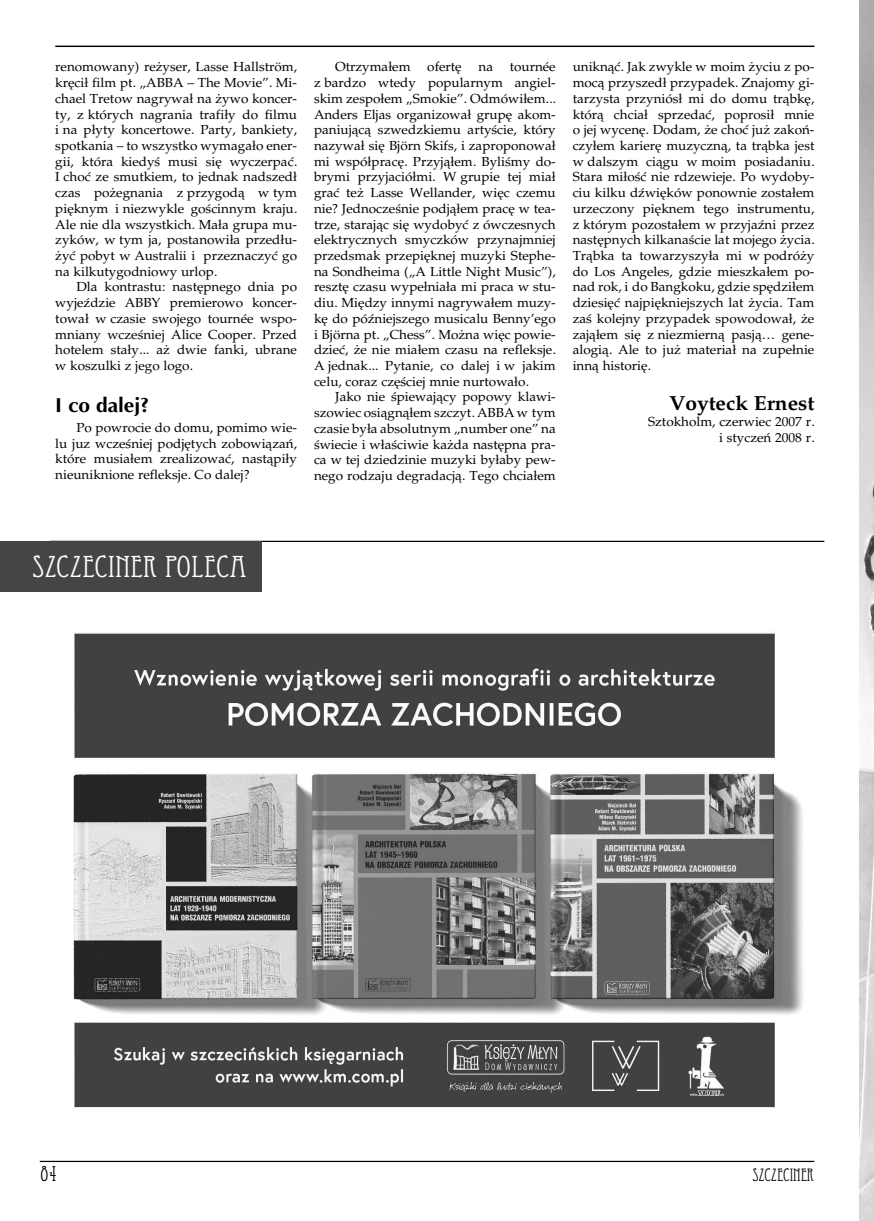
<style>
.page{position:relative;width:874px;height:1221px;background:#fff}
.page>*{position:absolute;margin:0;border:0;box-sizing:border-box;transform-origin:0 0}
.t1{font:29.75px "Eccentric Std";color:#fff;scale:1.2 1}
.t2{font:21px "Eccentric Std";color:#000}
.t3{font:700 20.3px "Palm Springs";color:#000}
.t4{font:700 20.3px "Ottawa";color:#000}
.t5{font:17.5px "Eccentric Std";color:#000}
.t6{font:13.12px/15.8px "Palm Springs";color:#000;text-align:justify}
</style>
<div class="page">
<hr style="left:55px;top:46px;width:759px;height:1px;background:#000">
<img style="left:859px;top:0;width:14px;height:1220px">
<img style="left:73px;top:631px;width:730px;height:477px">
<hr style="left:40px;top:1160px;width:774px;height:1px;background:#000">
<hr style="left:50px;top:540px;width:773px;height:2px;background:#000">
<div style="left:0;top:540px;width:261px;height:51px;background:#454545"></div>
<p class="t6" style="left:55px;top:59px;width:243px">renomowany) reżyser, Lasse Hallström, kręcił film pt. „ABBA – The Movie”. Mi&shy;chael Tretow nagrywał na żywo koncer&shy;ty, z których nagrania trafiły do filmu i na płyty koncertowe. Party, bankiety, spotkania – to wszystko wymagało ener&shy;gii, która kiedyś musi się wyczerpać.<br>I choć ze smutkiem, to jednak nadszedł czas pożegnania z przygodą w tym pięknym i niezwykle gościnnym kraju.<br>Ale nie dla wszystkich. Mała grupa mu&shy;zyków, w tym ja, postanowiła przedłu&shy;żyć pobyt w Australii i przeznaczyć go na kilkutygodniowy urlop.</p>
<p class="t6" style="left:55px;top:279px;width:243px;text-indent:21px">Dla kontrastu: następnego dnia po wyjeździe ABBY premierowo koncer&shy;tował w czasie swojego tournée wspo&shy;mniany wcześniej Alice Cooper. Przed hotelem stały... aż dwie fanki, ubrane w koszulki z jego logo.</p>
<h3 class="t4" style="left:55px;top:392px;width:96px">I co dalej?</h3>
<p class="t6" style="left:55px;top:419px;width:243px;text-indent:21px">Po powrocie do domu, pomimo wie&shy;lu juz wcześniej podjętych zobowiązań, które musiałem zrealizować, nastąpiły nieuniknione refleksje. Co dalej?</p>
<p class="t6" style="left:335px;top:59px;width:77px">Otrzymałem</p>
<p class="t6" style="left:427px;top:59px;width:36px">ofertę</p>
<p class="t6" style="left:478px;top:59px;width:16px">na</p>
<p class="t6" style="left:314px;top:59px;width:243px;text-indent:196px">tournée z bardzo wtedy popularnym angiel&shy;skim zespołem „Smokie”. Odmówiłem...<br>Anders Eljas organizował grupę akom&shy;paniującą szwedzkiemu artyście, który nazywał się Björn Skifs, i zaproponował mi współpracę. Przyjąłem. Byliśmy do&shy;brymi przyjaciółmi. W grupie tej miał grać też Lasse Wellander, więc czemu nie? Jednocześnie podjąłem pracę w tea&shy;trze, starając się wydobyć z ówczesnych elektrycznych smyczków przynajmniej przedsmak przepięknej muzyki Stephe&shy;na Sondheima („A Little Night Music”), resztę czasu wypełniała mi praca w stu&shy;diu. Między innymi nagrywałem muzy&shy;kę do późniejszego musicalu Benny’ego i Björna pt. „Chess”. Można więc powie&shy;dzieć, że nie miałem czasu na refleksje.<br>A jednak... Pytanie, co dalej i w jakim celu, coraz częściej mnie nurtowało.</p>
<p class="t6" style="left:314px;top:389px;width:243px;text-indent:21px">Jako nie śpiewający popowy klawi&shy;szowiec osiągnąłem szczyt. ABBA w tym czasie była absolutnym „number one” na świecie i właściwie każda następna pra&shy;ca w tej dziedzinie muzyki byłaby pew&shy;nego rodzaju degradacją. Tego chciałem</p>
<p class="t6" style="left:572px;top:59px;width:243px">uniknąć. Jak zwykle w moim życiu z po&shy;mocą przyszedł przypadek. Znajomy gi&shy;tarzysta przyniósł mi do domu trąbkę, którą chciał sprzedać, poprosił mnie o jej wycenę. Dodam, że choć już zakoń&shy;czyłem karierę muzyczną, ta trąbka jest w dalszym ciągu w moim posiadaniu.<br>Stara miłość nie rdzewieje. Po wydoby&shy;ciu kilku dźwięków ponownie zostałem urzeczony pięknem tego instrumentu, z którym pozostałem w przyjaźni przez następnych kilkanaście lat mojego życia.<br>Trąbka ta towarzyszyła mi w podróży do Los Angeles, gdzie mieszkałem po&shy;nad rok, i do Bangkoku, gdzie spędziłem dziesięć najpiękniejszych lat życia. Tam zaś kolejny przypadek spowodował, że zająłem się z niezmierną pasją… gene&shy;alogią. Ale to już materiał na zupełnie inną historię.</p>
<h3 class="t3" style="left:668px;top:391px;width:147px">Voyteck Ernest</h3>
<p class="t6" style="left:647px;top:413px;width:168px;text-align:right">Sztokholm, czerwiec 2007 r. i styczeń 2008 r.</p>
<h1 class="t1" style="left:32px;top:549px;width:180px">SZCZECINER POLECA</h1>
<h2 class="t2" style="left:40px;top:1161px;width:19px">84</h2>
<h3 class="t5" style="left:752px;top:1165px;width:63px">SZCZECINER</h3>
</div>
